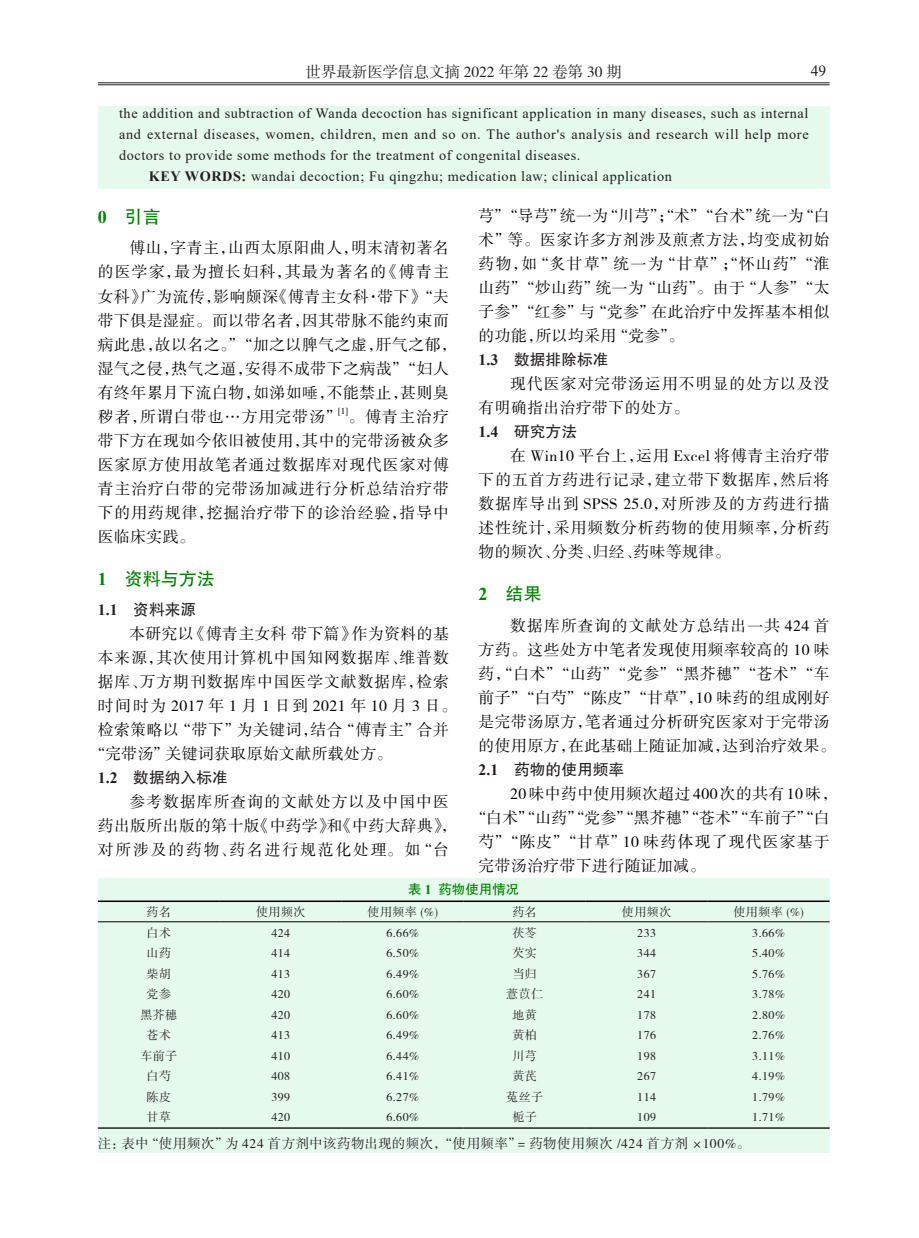
<style>
.page{position:relative;width:919px;height:1238px;background:#fff}
.page>*{position:absolute;margin:0;border:0;box-sizing:border-box;transform-origin:0 0}
._0{font:18px "FZHTK GBK1 0";color:#008000}
.正文{font:15.75px/24px "FZSSK GBK1 0";letter-spacing:.04em;color:#000;text-align:justify}
.正文-2{font:15.75px/24px "FZSSK GBK1 0";letter-spacing:.07em;color:#000}
._0_0{font:15.75px "FZHTK GBK1 0";color:#231f20}
.正文-3{font:15.75px "FZSSK GBK1 0";letter-spacing:.065em;color:#000}
.正文-4{font:15.75px "FZSSK GBK1 0";letter-spacing:.3em;color:#000}
.正文-5{font:15.75px "FZSSK GBK1 0";letter-spacing:.08em;color:#000}
.t1{font:15.45px "FZSSJW GB1 0";color:#231f20}
.t2{font:15.45px "Times New Roman";color:#231f20}
.英-摘要{font:14.25px/21px "Times New Roman";letter-spacing:.04em;color:#231f20;text-align:justify}
.表格注释_通栏{font:13.5px "FZSSK GBK1 0";letter-spacing:.035em;color:#231f20}
.表标题__通栏{font:13.5px "FZHTK GBK1 0";color:#008000}
.表内文字{font:12px "FZSSK GBK1 0";letter-spacing:.04em;color:#231f20}
.正文-6{font:9.15px "FZSSK GBK1 0";color:#000}
.s1{font-weight:700}
.s2{font-family:"Times New Roman";font-weight:700}
</style>
<div class="page">
<hr style="left:98px;top:82px;width:731px;height:1px;background:#231f20">
<hr style="left:98px;top:84px;width:731px;height:1px;background:#231f20">
<div style="left:98px;top:878px;width:731px;height:274px;background:#e5f9ec"></div>
<hr style="left:98px;top:900px;width:122px;height:2px;background:#000">
<hr style="left:220px;top:900px;width:122px;height:2px;background:#000">
<hr style="left:342px;top:900px;width:121px;height:2px;background:#000">
<hr style="left:463px;top:900px;width:122px;height:2px;background:#000">
<hr style="left:585px;top:900px;width:122px;height:2px;background:#000">
<hr style="left:707px;top:900px;width:122px;height:2px;background:#000">
<hr style="left:98px;top:921px;width:122px;height:1px;background:#000">
<hr style="left:220px;top:921px;width:122px;height:1px;background:#000">
<hr style="left:342px;top:921px;width:121px;height:1px;background:#000">
<hr style="left:463px;top:921px;width:122px;height:1px;background:#000">
<hr style="left:585px;top:921px;width:122px;height:1px;background:#000">
<hr style="left:707px;top:921px;width:122px;height:1px;background:#000">
<hr style="left:98px;top:1127px;width:122px;height:1px;background:#231f20">
<hr style="left:220px;top:1127px;width:122px;height:1px;background:#231f20">
<hr style="left:342px;top:1127px;width:121px;height:1px;background:#231f20">
<hr style="left:463px;top:1127px;width:122px;height:1px;background:#231f20">
<hr style="left:585px;top:1127px;width:122px;height:1px;background:#231f20">
<hr style="left:707px;top:1127px;width:122px;height:1px;background:#231f20">
<div style="left:98px;top:106px;width:731px;height:83px;background:#e5f9ec"></div>
<p class="t1" style="left:305px;top:63px;width:318px">世界最新医学信息文摘 2022 年第 22 卷第 30 期</p>
<p class="t2" style="left:810px;top:60px;width:17px">49</p>
<p class="英-摘要" style="left:119px;top:102px;width:691px">the addition and subtraction of Wanda decoction has significant application in many diseases, such as internal and external diseases, women, children, men and so on. The author's analysis and research will help more doctors to provide some methods for the treatment of congenital diseases.</p>
<p class="英-摘要" style="left:149px;top:165px;width:524px"><span class="s1">KEY WORDS:</span> wandai decoction; Fu qingzhu; medication law; clinical application</p>
<p class="_0" style="left:98px;top:207px;width:64px"><span class="s2">0</span>　引言</p>
<p class="正文" style="left:98px;top:237px;width:360px;text-align:left;text-indent:32px">傅山，字青主，山西太原阳曲人，明末清初著名的医学家，最为擅长妇科，其最为著名的《傅青主女科》广为流传，影响颇深《傅青主女科·带下》“夫带下俱是湿症。而以带名者，因其带脉不能约束而病此患，故以名之。”“加之以脾气之虚，肝气之郁，湿气之侵，热气之逼，安得不成带下之病哉”“妇人有终年累月下流白物，如涕如唾，不能禁止，甚则臭秽者，所谓白带也…方用完带汤” 。傅青主治疗</p>
<p class="正文" style="left:478px;top:204px;width:352px">芎”“导芎”统一为“川芎”；“术”“台术”统一为“白术”等。医家许多方剂涉及煎煮方法，均变成初始药物，如“炙甘草”统一为“甘草”；“怀山药”“淮山药”“炒山药”统一为“山药”。由于“人参”“太子参”“红参”与“党参”在此治疗中发挥基本相似的功能，所以均采用“党参”。</p>
<p class="_0_0" style="left:478px;top:351px;width:131px"><span class="s2">1.3</span>　数据排除标准</p>
<p class="正文-2" style="left:478px;top:372px;width:352px;text-indent:32px">现代医家对完带汤运用不明显的处方以及没有明确指出治疗带下的处方。</p>
<p class="_0_0" style="left:478px;top:423px;width:100px"><span class="s2">1.4</span>　研究方法</p>
<p class="正文" style="left:478px;top:444px;width:352px;text-indent:32px">在 Win10 平台上，运用 Excel 将傅青主治疗带下的五首方药进行记录，建立带下数据库，然后将数据库导出到 SPSS 25.0，对所涉及的方药进行描述性统计，采用频数分析药物的使用频率，分析药物的频次、分类、归经、药味等规律。</p>
<p class="_0" style="left:478px;top:584px;width:64px"><span class="s2">2</span>　结果</p>
<p class="正文" style="left:478px;top:614px;width:358px;text-align:left;text-indent:32px">数据库所查询的文献处方总结出一共 424 首方药。这些处方中笔者发现使用频率较高的 10 味药，“白术”“山药”“党参”“黑芥穗”“苍术”“车前子”“白芍”“陈皮”“甘草”，10 味药的组成刚好是完带汤原方，笔者通过分析研究医家对于完带汤的使用原方，在此基础上随证加减，达到治疗效果。</p>
<p class="_0_0" style="left:478px;top:760px;width:147px"><span class="s2">2.1</span>　药物的使用频率</p>
<p class="正文" style="left:510px;top:782px;width:329px">20 味中药中使用频次超过 400 次的共有 10 味，</p>
<p class="正文" style="left:470px;top:806px;width:360px">“白术”“山药”“党参”“黑芥穗”“苍术”“车前子”“白</p>
<p class="正文-5" style="left:478px;top:833px;width:352px">芍”“陈皮”“甘草”10 味药体现了现代医家基于</p>
<p class="正文" style="left:478px;top:854px;width:228px">完带汤治疗带下进行随证加减。</p>
<p class="正文-6" style="left:338px;top:406px;width:12px">[1]</p>
<p class="正文" style="left:98px;top:429px;width:352px">带下方在现如今依旧被使用，其中的完带汤被众多医家原方使用故笔者通过数据库对现代医家对傅青主治疗白带的完带汤加减进行分析总结治疗带下的用药规律，挖掘治疗带下的诊治经验，指导中医临床实践。</p>
<p class="_0" style="left:98px;top:568px;width:118px"><span class="s2">1</span>　资料与方法</p>
<p class="_0_0" style="left:98px;top:601px;width:100px"><span class="s2">1.1</span>　资料来源</p>
<p class="正文" style="left:129px;top:622px;width:321px">本研究以《傅青主女科 带下篇》作为资料的基</p>
<p class="正文-3" style="left:98px;top:649px;width:352px">本来源，其次使用计算机中国知网数据库、维普数</p>
<p class="正文-3" style="left:98px;top:673px;width:352px">据库、万方期刊数据库中国医学文献数据库，检索</p>
<p class="正文-4" style="left:98px;top:697px;width:360px">时间时为2017年1月1日到2021年10月3日。</p>
<p class="正文" style="left:98px;top:718px;width:352px">检索策略以“带下”为关键词，结合“傅青主”合并</p>
<p class="正文" style="left:90px;top:742px;width:304px">“完带汤”关键词获取原始文献所载处方。</p>
<p class="_0_0" style="left:98px;top:769px;width:131px"><span class="s2">1.2</span>　数据纳入标准</p>
<p class="正文-2" style="left:98px;top:790px;width:360px;text-indent:32px">参考数据库所查询的文献处方以及中国中医药出版所出版的第十版《中药学》和《中药大辞典》，对所涉及的药物、药名进行规范化处理。如“台</p>
<p class="表标题__通栏" style="left:408px;top:882px;width:113px">表 <span class="s2">1</span> 药物使用情况</p>
<p class="表内文字" style="left:147px;top:905px;width:26px">药名</p>
<p class="表内文字" style="left:256px;top:905px;width:51px">使用频次</p>
<p class="表内文字" style="left:367px;top:905px;width:72px">使用频率 (%)</p>
<p class="表内文字" style="left:512px;top:905px;width:26px">药名</p>
<p class="表内文字" style="left:622px;top:905px;width:51px">使用频次</p>
<p class="表内文字" style="left:733px;top:905px;width:72px">使用频率 (%)</p>
<p class="表内文字" style="left:147px;top:926px;width:26px">白术</p>
<p class="表内文字" style="left:271px;top:926px;width:20px">424</p>
<p class="表内文字" style="left:386px;top:926px;width:34px">6.66%</p>
<p class="表内文字" style="left:512px;top:926px;width:26px">茯苓</p>
<p class="表内文字" style="left:637px;top:926px;width:20px">233</p>
<p class="表内文字" style="left:752px;top:926px;width:34px">3.66%</p>
<p class="表内文字" style="left:147px;top:946px;width:26px">山药</p>
<p class="表内文字" style="left:271px;top:946px;width:20px">414</p>
<p class="表内文字" style="left:386px;top:946px;width:34px">6.50%</p>
<p class="表内文字" style="left:512px;top:946px;width:26px">芡实</p>
<p class="表内文字" style="left:637px;top:946px;width:20px">344</p>
<p class="表内文字" style="left:752px;top:946px;width:34px">5.40%</p>
<p class="表内文字" style="left:147px;top:967px;width:26px">柴胡</p>
<p class="表内文字" style="left:271px;top:967px;width:20px">413</p>
<p class="表内文字" style="left:386px;top:967px;width:34px">6.49%</p>
<p class="表内文字" style="left:512px;top:967px;width:26px">当归</p>
<p class="表内文字" style="left:637px;top:967px;width:20px">367</p>
<p class="表内文字" style="left:752px;top:967px;width:34px">5.76%</p>
<p class="表内文字" style="left:147px;top:987px;width:26px">党参</p>
<p class="表内文字" style="left:271px;top:987px;width:20px">420</p>
<p class="表内文字" style="left:386px;top:987px;width:34px">6.60%</p>
<p class="表内文字" style="left:506px;top:987px;width:38px">薏苡仁</p>
<p class="表内文字" style="left:637px;top:987px;width:20px">241</p>
<p class="表内文字" style="left:752px;top:987px;width:34px">3.78%</p>
<p class="表内文字" style="left:140px;top:1008px;width:38px">黑芥穗</p>
<p class="表内文字" style="left:271px;top:1008px;width:20px">420</p>
<p class="表内文字" style="left:386px;top:1008px;width:34px">6.60%</p>
<p class="表内文字" style="left:512px;top:1008px;width:26px">地黄</p>
<p class="表内文字" style="left:637px;top:1008px;width:20px">178</p>
<p class="表内文字" style="left:752px;top:1008px;width:34px">2.80%</p>
<p class="表内文字" style="left:147px;top:1028px;width:26px">苍术</p>
<p class="表内文字" style="left:271px;top:1028px;width:20px">413</p>
<p class="表内文字" style="left:386px;top:1028px;width:34px">6.49%</p>
<p class="表内文字" style="left:512px;top:1028px;width:26px">黄柏</p>
<p class="表内文字" style="left:637px;top:1028px;width:20px">176</p>
<p class="表内文字" style="left:752px;top:1028px;width:34px">2.76%</p>
<p class="表内文字" style="left:140px;top:1049px;width:38px">车前子</p>
<p class="表内文字" style="left:271px;top:1049px;width:20px">410</p>
<p class="表内文字" style="left:386px;top:1049px;width:34px">6.44%</p>
<p class="表内文字" style="left:512px;top:1049px;width:26px">川芎</p>
<p class="表内文字" style="left:637px;top:1049px;width:20px">198</p>
<p class="表内文字" style="left:752px;top:1049px;width:34px">3.11%</p>
<p class="表内文字" style="left:147px;top:1069px;width:26px">白芍</p>
<p class="表内文字" style="left:271px;top:1069px;width:20px">408</p>
<p class="表内文字" style="left:386px;top:1069px;width:34px">6.41%</p>
<p class="表内文字" style="left:512px;top:1069px;width:26px">黄芪</p>
<p class="表内文字" style="left:637px;top:1069px;width:20px">267</p>
<p class="表内文字" style="left:752px;top:1069px;width:34px">4.19%</p>
<p class="表内文字" style="left:147px;top:1090px;width:26px">陈皮</p>
<p class="表内文字" style="left:271px;top:1090px;width:20px">399</p>
<p class="表内文字" style="left:386px;top:1090px;width:34px">6.27%</p>
<p class="表内文字" style="left:506px;top:1090px;width:38px">菟丝子</p>
<p class="表内文字" style="left:637px;top:1090px;width:20px">114</p>
<p class="表内文字" style="left:752px;top:1090px;width:34px">1.79%</p>
<p class="表内文字" style="left:147px;top:1110px;width:26px">甘草</p>
<p class="表内文字" style="left:271px;top:1110px;width:20px">420</p>
<p class="表内文字" style="left:386px;top:1110px;width:34px">6.60%</p>
<p class="表内文字" style="left:512px;top:1110px;width:26px">栀子</p>
<p class="表内文字" style="left:637px;top:1110px;width:20px">109</p>
<p class="表内文字" style="left:752px;top:1110px;width:34px">1.71%</p>
<p class="表格注释_通栏" style="left:98px;top:1136px;width:653px">注：表中“使用频次”为 424 首方剂中该药物出现的频次，“使用频率”= 药物使用频次 /424 首方剂 ×100%。</p>
</div>
